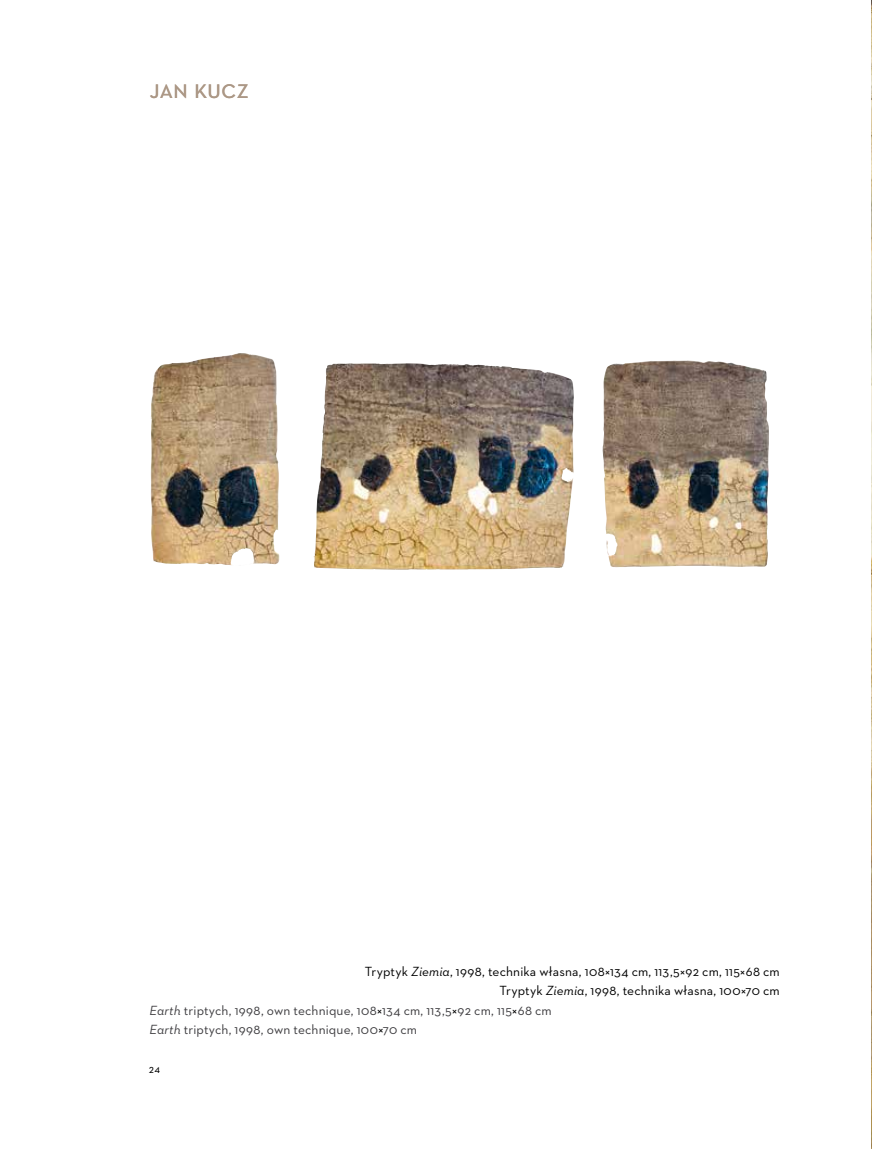
<style>
.page{position:relative;width:872px;height:1149px;background:#fff}
.page>*{position:absolute;margin:0;border:0;box-sizing:border-box;transform-origin:0 0}
.t1{font:27px "Neutraface 2 Text";letter-spacing:-.01em;color:#ac9886}
.t2{font:13.5px "Neutraface 2 Text";letter-spacing:.025em;color:#000}
.t3{font:13.5px "Neutraface 2 Text";letter-spacing:.015em;color:#3e3d40}
.t4{font:12px "Neutraface 2 Text";color:#000}
.s1{font-style:italic}
.s2{color:#000}
</style>
<div class="page">
<img style="left:871px;top:0;width:1px;height:1148px">
<img style="left:151px;top:353px;width:129px;height:212px">
<img style="left:602px;top:360px;width:167px;height:207px">
<img style="left:313px;top:363px;width:261px;height:206px">
<h1 class="t1" style="left:149px;top:71px;width:101px">jan kucz</h1>
<p class="t2" style="left:365px;top:962px;width:416px">Tryptyk <span class="s1">Ziemia</span>, 1998, technika własna, 108×134 cm, 113,5×92 cm, 115×68 cm</p>
<p class="t2" style="left:499px;top:981px;width:282px">Tryptyk <span class="s1">Ziemia</span>, 1998, technika własna, 100×70 cm</p>
<p class="t3" style="left:149px;top:1001px;width:404px"><span class="s1">Earth</span> triptych, 1998, own technique, 108<span class="s2">×</span>134 cm, 113,5<span class="s2">×</span>92 cm, 115<span class="s2">×</span>68 cm</p>
<p class="t3" style="left:149px;top:1020px;width:269px"><span class="s1">Earth</span> triptych, 1998, own technique, 100<span class="s2">×</span>70 cm</p>
<p class="t4" style="left:149px;top:1061px;width:13px">24</p>
</div>
